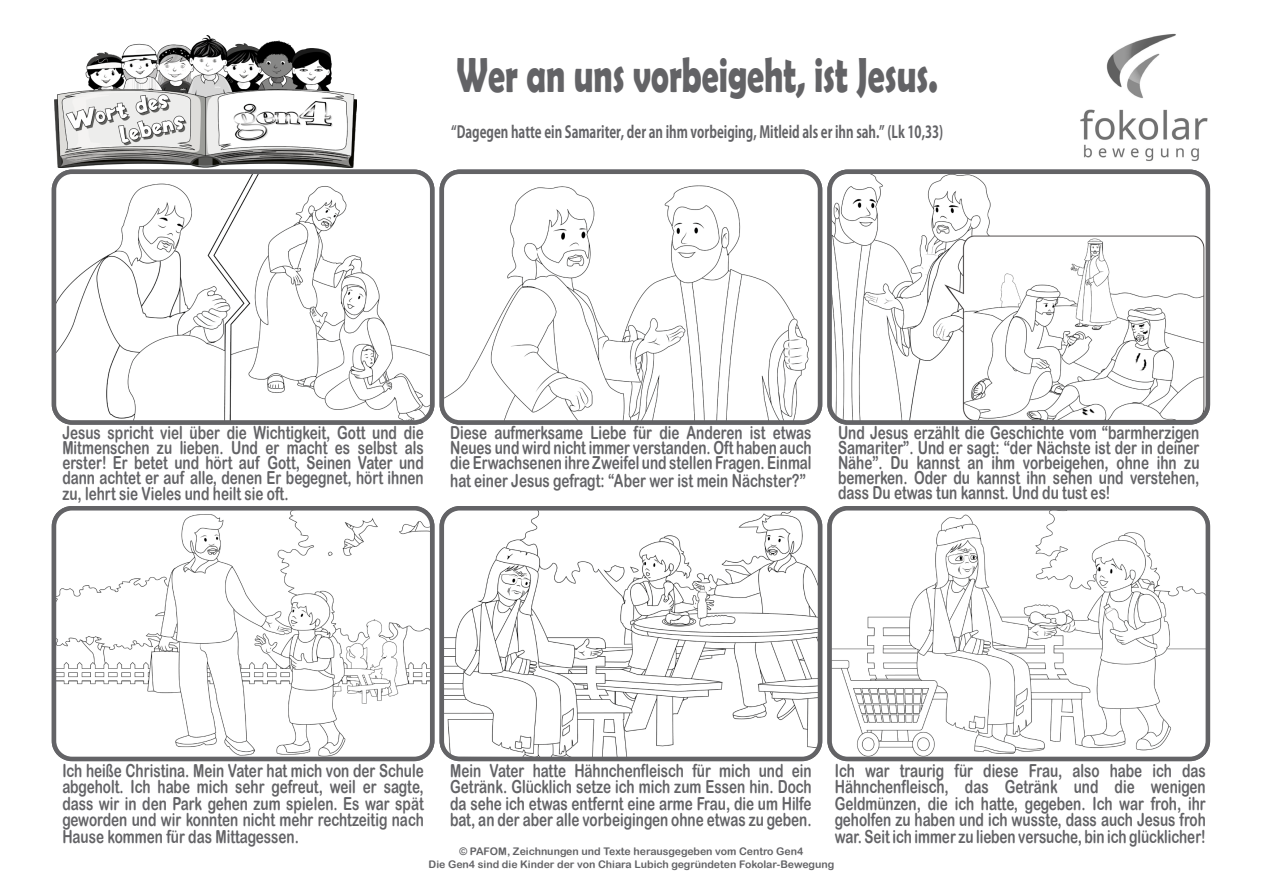
<style>
.page{position:relative;width:1263px;height:893px;background:#fff}
.page>*{position:absolute;margin:0;border:0;box-sizing:border-box;transform-origin:0 0}
.t1{font:700 49.5px "Berlin Sans FB Demi";color:#636366;scale:.68 1}
.t2{font:18px/16.5px "Arial Rounded MT Bold";color:#636366;text-align:justify;scale:.75 1}
.t3{font:700 16.5px "Koz Go Pr 6 N";color:#636366;scale:.75 1}
.t4{font:10.5px "Arial Rounded MT Bold";color:#636366}
</style>
<div class="page">
<img style="left:1080px;top:33px;width:128px;height:128px">
<img style="left:54px;top:35px;width:303px;height:132px">
<img style="left:832px;top:511px;width:373px;height:245px">
<img style="left:445px;top:511px;width:372px;height:245px">
<img style="left:57px;top:511px;width:372px;height:245px">
<img style="left:832px;top:175px;width:373px;height:245px">
<img style="left:442px;top:172px;width:375px;height:248px">
<img style="left:57px;top:172px;width:375px;height:248px">
<div style="left:827px;top:506px;width:383px;height:255px;border:4px solid #636366;border-radius:18px"></div>
<div style="left:440px;top:506px;width:382px;height:255px;border:4px solid #636366;border-radius:18px"></div>
<div style="left:52px;top:506px;width:382px;height:255px;border:4px solid #636366;border-radius:18px"></div>
<div style="left:827px;top:170px;width:383px;height:255px;border:4px solid #636366;border-radius:18px"></div>
<div style="left:440px;top:170px;width:382px;height:255px;border:4px solid #636366;border-radius:18px"></div>
<div style="left:52px;top:170px;width:382px;height:255px;border:4px solid #636366;border-radius:18px"></div>
<p class="t1" style="left:456px;top:46px;width:709px">Wer an uns vorbeigeht, ist Jesus.</p>
<p class="t3" style="left:451px;top:122px;width:658px">“Dagegen hatte ein Samariter, der an ihm vorbeiging, Mitleid als er ihn sah.” (Lk 10,33)</p>
<p class="t2" style="left:62px;top:425px;width:483px;line-height:15.3px">Jesus spricht viel über die Wichtigkeit, Gott und die Mitmenschen zu lieben. Und er macht es selbst als erster! Er betet und hört auf Gott, Seinen Vater und dann achtet er auf alle, denen Er begegnet, hört ihnen zu, lehrt sie Vieles und heilt sie oft.</p>
<p class="t2" style="left:450px;top:425px;width:483px;line-height:15px">Diese aufmerksame Liebe für die Anderen ist etwas Neues und wird nicht immer verstanden. Oft haben auch die Erwachsenen ihre Zweifel und stellen Fragen. Einmal</p>
<p class="t2" style="left:450px;top:472px;width:476px">hat einer Jesus gefragt: “Aber wer ist mein Nächster?”</p>
<p class="t2" style="left:838px;top:425px;width:483px;line-height:15px">Und Jesus erzählt die Geschichte vom “barmherzigen Samariter”. Und er sagt: “der Nächste ist der in deiner Nähe”. Du kannst an ihm vorbeigehen, ohne ihn zu bemerken. Oder du kannst ihn sehen und verstehen, dass Du etwas tun kannst. Und du tust es!</p>
<p class="t2" style="left:62px;top:762px;width:483px">Ich heiße Christina. Mein Vater hat mich von der Schule abgeholt. Ich habe mich sehr gefreut, weil er sagte, dass wir in den Park gehen zum spielen. Es war spät geworden und wir konnten nicht mehr rechtzeitig nach Hause kommen für das Mittagessen.</p>
<p class="t2" style="left:450px;top:762px;width:483px">Mein Vater hatte Hähnchenfleisch für mich und ein Getränk. Glücklich setze ich mich zum Essen hin. Doch da sehe ich etwas entfernt eine arme Frau, die um Hilfe bat, an der aber alle vorbeigingen ohne etwas zu geben.</p>
<p class="t2" style="left:835px;top:762px;width:496px">Ich war traurig für diese Frau, also habe ich das Hähnchenfleisch, das Getränk und die wenigen Geldmünzen, die ich hatte, gegeben. Ich war froh, ihr geholfen zu haben und ich wusste, dass auch Jesus froh war. Seit ich immer zu lieben versuche, bin ich glücklicher!</p>
<p class="t4" style="left:460px;top:845px;width:345px">© PAFOM, Zeichnungen und Texte herausgegeben vom Centro Gen4</p>
<p class="t4" style="left:429px;top:858px;width:407px">Die Gen4 sind die Kinder der von Chiara Lubich gegründeten Fokolar-Bewegung</p>
</div>
